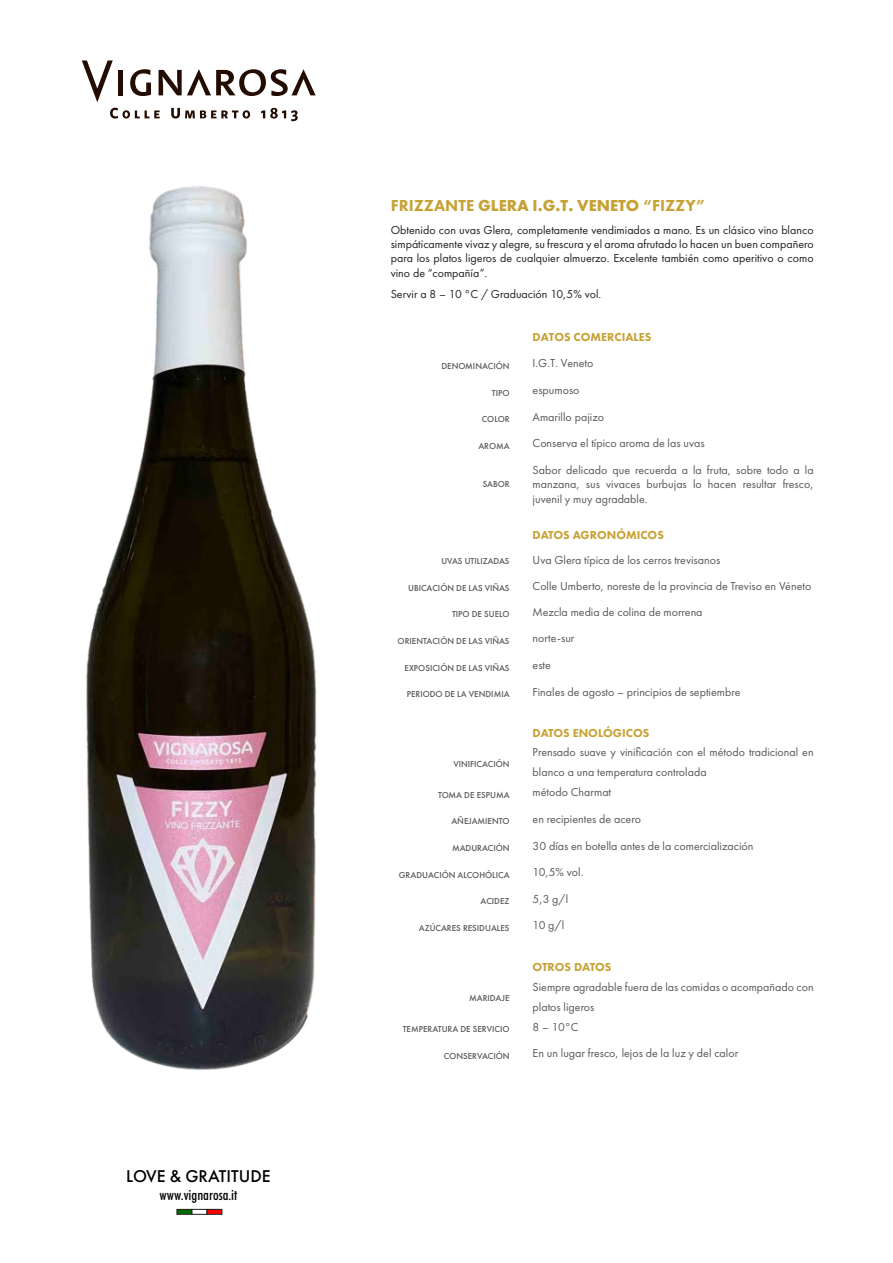
<style>
.page{position:relative;width:893px;height:1263px;background:#fff}
.page>*{position:absolute;margin:0;border:0;box-sizing:border-box;transform-origin:0 0}
.t1{font:500 17.7px "Futura PT";color:#000}
.t2{font:700 16.5px "Futura PT";color:#c7a134}
.t3{font:500 condensed 14.7px "Futura BT";color:#000}
.TESTO_CAMPI{font:12px/19.8px "Futura PT";color:#57585a}
.t4{font:12px/14.4px "Futura PT";color:#231f20;text-align:justify}
.TESTO_CAMPI-2{font:800 12px/26.2px "Futura PT";color:#c7a134}
.t5{font:500 9px "Futura PT";color:#57585a}
.s1{font-weight:800}
.s2{font-weight:400;color:#57585a}
.s3{font-weight:800;color:#c7a134}
</style>
<div class="page">
<svg style="left:110px;top:108px;width:50px;height:11px"></svg>
<svg style="left:171px;top:108px;width:79px;height:11px"></svg>
<svg style="left:261px;top:108px;width:37px;height:13px"></svg>
<hr style="left:118px;top:70px;width:4px;height:25px;background:#230d02">
<svg style="left:130px;top:69px;width:21px;height:27px"></svg>
<svg style="left:159px;top:69px;width:157px;height:27px"></svg>
<svg style="left:82px;top:60px;width:31px;height:42px"></svg>
<div style="left:177px;top:1209px;width:15px;height:5px;background:#006a00"></div>
<div style="left:177px;top:1209px;width:15px;height:5px;border:1px solid #231f20"></div>
<div style="left:192px;top:1209px;width:15px;height:5px;border:1px solid #231f20"></div>
<div style="left:207px;top:1209px;width:15px;height:5px;background:#f00"></div>
<div style="left:207px;top:1209px;width:15px;height:5px;border:1px solid #231f20"></div>
<img style="left:86px;top:186px;width:231px;height:884px">
<h1 class="t1" style="left:126px;top:1165px;width:146px">LOVE &amp; GRATITUDE</h1>
<p class="t3" style="left:159px;top:1185px;width:80px">www.vignarosa.it</p>
<p class="t2" style="left:391px;top:195px;width:317px"><span class="s1">FRIZZANTE</span> GLERA I.G.T. VENETO <span class="s1">“FIZZY”</span></p>
<p class="t4" style="left:391px;top:222px;width:424px">Obtenido con uvas Glera, completamente vendimiados a mano. Es un clásico vino blanco simpáticamente vivaz y alegre, su frescura y el aroma afrutado lo hacen un buen compañero para los platos ligeros de cualquier almuerzo. Excelente también como aperitivo o como vino de “compañía”.</p>
<p class="t4" style="left:391px;top:287px;width:212px">Servir a 8 – 10 °C / Graduación 10,5% vol.</p>
<p class="t5" style="left:441px;top:361px;width:70px">DENOMINACIÓN</p>
<p class="t5" style="left:492px;top:387px;width:19px">TIPO</p>
<p class="t5" style="left:482px;top:414px;width:29px">COLOR</p>
<p class="t5" style="left:478px;top:440px;width:33px">AROMA</p>
<p class="t5" style="left:483px;top:479px;width:28px">SABOR</p>
<p class="t5" style="left:441px;top:556px;width:70px">UVAS UTILIZADAS</p>
<p class="t5" style="left:408px;top:582px;width:103px">UBICACIÓN DE LAS VIÑAS</p>
<p class="t5" style="left:452px;top:609px;width:59px">TIPO DE SUELO</p>
<p class="t5" style="left:398px;top:635px;width:113px">ORIENTACIÓN DE LAS VIÑAS</p>
<p class="t5" style="left:405px;top:662px;width:107px">EXPOSICIÓN DE LAS VIÑAS</p>
<p class="t5" style="left:407px;top:689px;width:104px">PERIODO DE LA VENDIMIA</p>
<p class="t5" style="left:453px;top:758px;width:58px">VINIFICACIÓN</p>
<p class="t5" style="left:438px;top:789px;width:73px">TOMA DE ESPUMA</p>
<p class="t5" style="left:451px;top:816px;width:60px">AÑEJAMIENTO</p>
<p class="t5" style="left:452px;top:843px;width:59px">MADURACIÓN</p>
<p class="t5" style="left:399px;top:869px;width:112px">GRADUACIÓN ALCOHÓLICA</p>
<p class="t5" style="left:481px;top:896px;width:30px">ACIDEZ</p>
<p class="t5" style="left:419px;top:922px;width:92px">AZÚCARES RESIDUALES</p>
<p class="t5" style="left:469px;top:992px;width:42px">MARIDAJE</p>
<p class="t5" style="left:403px;top:1024px;width:108px">TEMPERATURA DE SERVICIO</p>
<p class="t5" style="left:444px;top:1050px;width:67px">CONSERVACIÓN</p>
<p class="TESTO_CAMPI-2" style="left:533px;top:324px;width:120px">DATOS COMERCIALES<br><span class="s2">I.G.T. Veneto</span></p>
<p class="TESTO_CAMPI" style="left:533px;top:380px;width:48px">espumoso</p>
<p class="TESTO_CAMPI" style="left:533px;top:407px;width:73px">Amarillo pajizo</p>
<p class="TESTO_CAMPI" style="left:533px;top:433px;width:174px">Conserva el típico aroma de las uvas</p>
<p class="TESTO_CAMPI" style="left:533px;top:463px;width:283px;line-height:14.4px;text-align:justify">Sabor delicado que recuerda a la fruta, sobre todo a la manzana, sus vivaces burbujas lo hacen resultar fresco, juvenil y muy agradable.</p>
<p class="TESTO_CAMPI" style="left:533px;top:522px;width:280px;line-height:25.7px"><span class="s3">DATOS AGRONÓMICOS<br></span>Uva Glera típica de los cerros trevisanos<br>Colle Umberto, noreste de la provincia de Treviso en Véneto Mezcla media de colina de morrena</p>
<p class="TESTO_CAMPI" style="left:533px;top:628px;width:43px">norte-sur</p>
<p class="TESTO_CAMPI" style="left:533px;top:655px;width:20px">este</p>
<p class="TESTO_CAMPI" style="left:533px;top:681px;width:209px">Finales de agosto – principios de septiembre</p>
<p class="TESTO_CAMPI" style="left:533px;top:723px;width:283px"><span class="s3">DATOS ENOLÓGICOS<br></span>Prensado suave y vinificación con el método tradicional en blanco a una temperatura controlada<br>método Charmat</p>
<p class="TESTO_CAMPI" style="left:533px;top:809px;width:110px">en recipientes de acero</p>
<p class="TESTO_CAMPI" style="left:533px;top:835px;width:222px">30 días en botella antes de la comercialización</p>
<p class="TESTO_CAMPI" style="left:533px;top:862px;width:52px">10,5% vol.</p>
<p class="TESTO_CAMPI" style="left:533px;top:889px;width:37px">5,3 g/l</p>
<p class="TESTO_CAMPI" style="left:533px;top:915px;width:33px">10 g/l</p>
<p class="TESTO_CAMPI" style="left:533px;top:957px;width:283px"><span class="s3">OTROS DATOS<br></span>Siempre agradable fuera de las comidas o acompañado con platos ligeros<br>8 – 10°C</p>
<p class="TESTO_CAMPI" style="left:533px;top:1043px;width:207px">En un lugar fresco, lejos de la luz y del calor</p>
</div>
